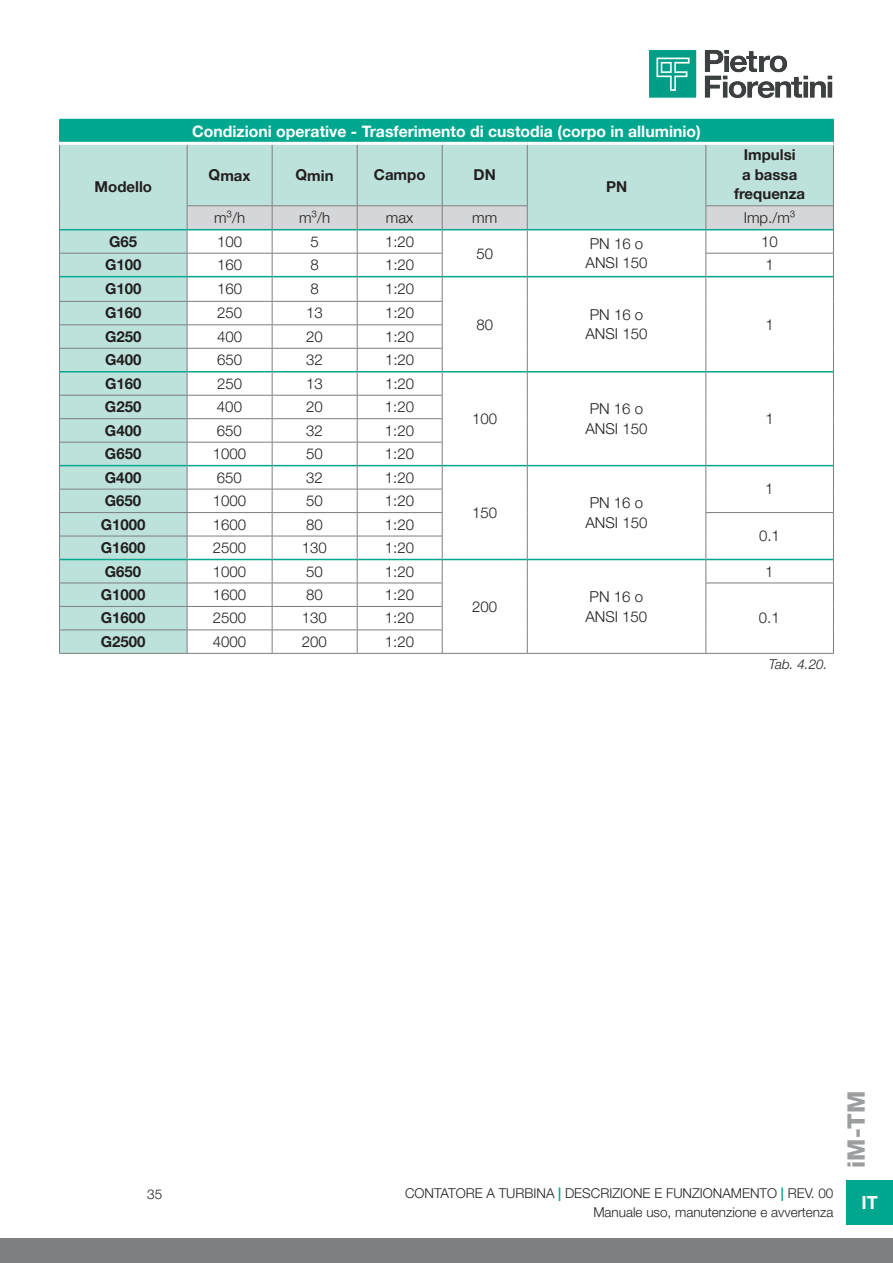
<style>
.page{position:relative;width:893px;height:1263px;background:#fff}
.page>*{position:absolute;margin:0;border:0;box-sizing:border-box;transform-origin:0 0}
.t1{font:800 24px "Helvetica Neue LT Pro";color:#9b9d9e}
.t2{font:700 18px "Helvetica Neue LT Pro";color:#fff}
.t3{font:700 15.75px "Helvetica Neue LT Pro";color:#fff}
.t4{font:300 15px/19.5px "Helvetica Neue LT Pro";color:#231f20}
.t5{font:700 15px/19.5px "Helvetica Neue LT Pro";color:#231f20;text-align:center}
.t6{font:300 13.5px "Helvetica Neue LT Pro";color:#231f20}
.t7{font:italic 300 13.5px "Helvetica Neue LT Pro";color:#231f20}
.s1{font-weight:700;color:#00a78f}
</style>
<div class="page">
<img style="left:649px;top:50px;width:184px;height:48px">
<div style="left:0;top:1238px;width:893px;height:25px;background:#7c7f80"></div>
<div style="left:846px;top:1180px;width:47px;height:45px;background:#00a78f"></div>
<div style="left:60px;top:119px;width:773px;height:24px;background:#00a78f"></div>
<div style="left:60px;top:145px;width:773px;height:508px;background:#bde2dc"></div>
<hr style="left:59px;top:145px;width:1px;height:61px;background:#7c7f80">
<hr style="left:272px;top:145px;width:1px;height:61px;background:#7c7f80">
<hr style="left:357px;top:145px;width:1px;height:61px;background:#7c7f80">
<hr style="left:442px;top:145px;width:1px;height:61px;background:#7c7f80">
<hr style="left:527px;top:145px;width:1px;height:61px;background:#7c7f80">
<hr style="left:706px;top:145px;width:1px;height:61px;background:#7c7f80">
<hr style="left:833px;top:145px;width:1px;height:61px;background:#7c7f80">
<hr style="left:187px;top:205px;width:85px;height:1px;background:#7c7f80">
<hr style="left:272px;top:205px;width:85px;height:1px;background:#7c7f80">
<hr style="left:357px;top:205px;width:85px;height:1px;background:#7c7f80">
<hr style="left:442px;top:205px;width:85px;height:1px;background:#7c7f80">
<hr style="left:706px;top:205px;width:128px;height:1px;background:#7c7f80">
<hr style="left:59px;top:142px;width:128px;height:3px;background:#fff">
<hr style="left:187px;top:142px;width:85px;height:3px;background:#fff">
<hr style="left:272px;top:142px;width:85px;height:3px;background:#fff">
<hr style="left:357px;top:142px;width:85px;height:3px;background:#fff">
<hr style="left:442px;top:142px;width:85px;height:3px;background:#fff">
<hr style="left:527px;top:142px;width:179px;height:3px;background:#fff">
<hr style="left:706px;top:142px;width:128px;height:3px;background:#fff">
<hr style="left:60px;top:371px;width:127px;height:1px;background:#00a78f">
<hr style="left:60px;top:465px;width:127px;height:1px;background:#00a78f">
<hr style="left:60px;top:559px;width:127px;height:1px;background:#00a78f">
<hr style="left:187px;top:145px;width:1px;height:61px;background:#7c7f80">
<hr style="left:60px;top:229px;width:127px;height:1px;background:#00a78f">
<hr style="left:60px;top:276px;width:127px;height:1px;background:#00a78f">
<hr style="left:59px;top:253px;width:128px;height:1px;background:#7c7f80">
<hr style="left:59px;top:301px;width:128px;height:1px;background:#7c7f80">
<hr style="left:59px;top:325px;width:128px;height:1px;background:#7c7f80">
<hr style="left:59px;top:348px;width:128px;height:1px;background:#7c7f80">
<hr style="left:59px;top:395px;width:128px;height:1px;background:#7c7f80">
<hr style="left:59px;top:418px;width:128px;height:1px;background:#7c7f80">
<hr style="left:59px;top:442px;width:128px;height:1px;background:#7c7f80">
<hr style="left:59px;top:489px;width:128px;height:1px;background:#7c7f80">
<hr style="left:59px;top:512px;width:128px;height:1px;background:#7c7f80">
<hr style="left:59px;top:536px;width:128px;height:1px;background:#7c7f80">
<hr style="left:59px;top:583px;width:128px;height:1px;background:#7c7f80">
<hr style="left:59px;top:606px;width:128px;height:1px;background:#7c7f80">
<hr style="left:59px;top:630px;width:128px;height:1px;background:#7c7f80">
<svg style="left:59px;top:206px;width:1px;height:447px"></svg>
<svg style="left:187px;top:206px;width:647px;height:447px"></svg>
<hr style="left:59px;top:653px;width:128px;height:1px;background:#7c7f80">
<hr style="left:187px;top:653px;width:85px;height:1px;background:#7c7f80">
<hr style="left:272px;top:653px;width:85px;height:1px;background:#7c7f80">
<hr style="left:357px;top:653px;width:85px;height:1px;background:#7c7f80">
<hr style="left:442px;top:653px;width:85px;height:1px;background:#7c7f80">
<hr style="left:527px;top:653px;width:179px;height:1px;background:#7c7f80">
<hr style="left:706px;top:653px;width:128px;height:1px;background:#7c7f80">
<hr style="left:59px;top:119px;width:128px;height:1px;background:#00a78f">
<svg style="left:59px;top:120px;width:1px;height:22px"></svg>
<hr style="left:706px;top:119px;width:128px;height:1px;background:#00a78f">
<svg style="left:833px;top:120px;width:1px;height:22px"></svg>
<p class="t5" style="left:95px;top:176px;width:59px">Modello</p>
<p class="t3" style="left:192px;top:122px;width:510px">Condizioni operative - Trasferimento di custodia (corpo in alluminio)</p>
<p class="t5" style="left:209px;top:166px;width:43px">Qmax</p>
<p class="t5" style="left:296px;top:166px;width:40px">Qmin</p>
<p class="t5" style="left:374px;top:164px;width:53px">Campo</p>
<p class="t5" style="left:474px;top:164px;width:24px">DN</p>
<p class="t5" style="left:606px;top:176px;width:23px">PN</p>
<p class="t5" style="left:734px;top:145px;width:73px">Impulsi<br>a bassa frequenza</p>
<p class="t4" style="left:214px;top:208px;width:33px">m³/h</p>
<p class="t4" style="left:299px;top:208px;width:33px">m³/h</p>
<p class="t4" style="left:386px;top:208px;width:29px">max</p>
<p class="t4" style="left:472px;top:208px;width:26px">mm</p>
<p class="t4" style="left:744px;top:208px;width:53px">Imp./m³</p>
<p class="t5" style="left:109px;top:231px;width:30px">G65</p>
<p class="t4" style="left:217px;top:231px;width:27px">100</p>
<p class="t4" style="left:310px;top:231px;width:10px">5</p>
<p class="t4" style="left:385px;top:231px;width:31px">1:20</p>
<p class="t4" style="left:476px;top:243px;width:18px">50</p>
<p class="t4" style="left:586px;top:233px;width:63px">PN 16 o<br>ANSI 150</p>
<p class="t4" style="left:761px;top:231px;width:18px">10</p>
<p class="t5" style="left:105px;top:255px;width:38px">G100</p>
<p class="t4" style="left:217px;top:255px;width:27px">160</p>
<p class="t4" style="left:310px;top:255px;width:10px">8</p>
<p class="t4" style="left:385px;top:255px;width:31px">1:20</p>
<p class="t4" style="left:765px;top:255px;width:10px">1</p>
<p class="t5" style="left:105px;top:279px;width:38px">G100</p>
<p class="t4" style="left:217px;top:279px;width:27px">160</p>
<p class="t4" style="left:310px;top:279px;width:10px">8</p>
<p class="t4" style="left:385px;top:279px;width:31px">1:20</p>
<p class="t4" style="left:476px;top:314px;width:18px">80</p>
<p class="t4" style="left:585px;top:304px;width:63px">PN 16 o<br>ANSI 150</p>
<p class="t4" style="left:765px;top:314px;width:10px">1</p>
<p class="t5" style="left:105px;top:303px;width:38px">G160</p>
<p class="t4" style="left:217px;top:303px;width:27px">250</p>
<p class="t4" style="left:306px;top:303px;width:18px">13</p>
<p class="t4" style="left:385px;top:303px;width:31px">1:20</p>
<p class="t5" style="left:105px;top:326px;width:38px">G250</p>
<p class="t4" style="left:217px;top:326px;width:27px">400</p>
<p class="t4" style="left:306px;top:326px;width:18px">20</p>
<p class="t4" style="left:385px;top:326px;width:31px">1:20</p>
<p class="t5" style="left:105px;top:350px;width:38px">G400</p>
<p class="t4" style="left:217px;top:350px;width:27px">650</p>
<p class="t4" style="left:306px;top:350px;width:18px">32</p>
<p class="t4" style="left:385px;top:350px;width:31px">1:20</p>
<p class="t5" style="left:105px;top:373px;width:38px">G160</p>
<p class="t4" style="left:217px;top:373px;width:27px">250</p>
<p class="t4" style="left:306px;top:373px;width:18px">13</p>
<p class="t4" style="left:385px;top:373px;width:31px">1:20</p>
<p class="t5" style="left:105px;top:397px;width:38px">G250</p>
<p class="t4" style="left:217px;top:397px;width:27px">400</p>
<p class="t4" style="left:306px;top:397px;width:18px">20</p>
<p class="t4" style="left:385px;top:397px;width:31px">1:20</p>
<p class="t5" style="left:105px;top:420px;width:38px">G400</p>
<p class="t4" style="left:217px;top:420px;width:27px">650</p>
<p class="t4" style="left:306px;top:420px;width:18px">32</p>
<p class="t4" style="left:385px;top:420px;width:31px">1:20</p>
<p class="t5" style="left:105px;top:444px;width:38px">G650</p>
<p class="t4" style="left:213px;top:444px;width:35px">1000</p>
<p class="t4" style="left:306px;top:444px;width:18px">50</p>
<p class="t4" style="left:385px;top:444px;width:31px">1:20</p>
<p class="t5" style="left:105px;top:467px;width:38px">G400</p>
<p class="t4" style="left:217px;top:467px;width:27px">650</p>
<p class="t4" style="left:306px;top:467px;width:18px">32</p>
<p class="t4" style="left:385px;top:467px;width:31px">1:20</p>
<p class="t5" style="left:105px;top:491px;width:38px">G650</p>
<p class="t4" style="left:213px;top:491px;width:35px">1000</p>
<p class="t4" style="left:306px;top:491px;width:18px">50</p>
<p class="t4" style="left:385px;top:491px;width:31px">1:20</p>
<p class="t5" style="left:101px;top:514px;width:46px">G1000</p>
<p class="t4" style="left:213px;top:514px;width:35px">1600</p>
<p class="t4" style="left:306px;top:514px;width:18px">80</p>
<p class="t4" style="left:385px;top:514px;width:31px">1:20</p>
<p class="t5" style="left:101px;top:538px;width:46px">G1600</p>
<p class="t4" style="left:213px;top:538px;width:35px">2500</p>
<p class="t4" style="left:302px;top:538px;width:27px">130</p>
<p class="t4" style="left:385px;top:538px;width:31px">1:20</p>
<p class="t5" style="left:105px;top:561px;width:38px">G650</p>
<p class="t4" style="left:213px;top:561px;width:35px">1000</p>
<p class="t4" style="left:306px;top:561px;width:18px">50</p>
<p class="t4" style="left:385px;top:561px;width:31px">1:20</p>
<p class="t4" style="left:472px;top:409px;width:27px">100</p>
<p class="t4" style="left:585px;top:399px;width:63px">PN 16 o<br>ANSI 150</p>
<p class="t4" style="left:765px;top:409px;width:10px">1</p>
<p class="t4" style="left:472px;top:502px;width:27px">150</p>
<p class="t4" style="left:585px;top:493px;width:63px">PN 16 o<br>ANSI 150</p>
<p class="t4" style="left:765px;top:479px;width:10px">1</p>
<p class="t4" style="left:759px;top:526px;width:22px">0.1</p>
<p class="t4" style="left:765px;top:561px;width:10px">1</p>
<p class="t5" style="left:101px;top:585px;width:46px">G1000</p>
<p class="t4" style="left:213px;top:585px;width:35px">1600</p>
<p class="t4" style="left:306px;top:585px;width:18px">80</p>
<p class="t4" style="left:385px;top:585px;width:31px">1:20</p>
<p class="t5" style="left:101px;top:608px;width:46px">G1600</p>
<p class="t4" style="left:213px;top:608px;width:35px">2500</p>
<p class="t4" style="left:302px;top:608px;width:27px">130</p>
<p class="t4" style="left:385px;top:608px;width:31px">1:20</p>
<p class="t4" style="left:759px;top:608px;width:22px">0.1</p>
<p class="t5" style="left:101px;top:631px;width:46px">G2500</p>
<p class="t4" style="left:213px;top:631px;width:35px">4000</p>
<p class="t4" style="left:302px;top:631px;width:27px">200</p>
<p class="t4" style="left:385px;top:631px;width:31px">1:20</p>
<p class="t7" style="left:769px;top:656px;width:60px">Tab. 4.20.</p>
<p class="t4" style="left:472px;top:596px;width:27px">200</p>
<p class="t4" style="left:585px;top:587px;width:63px">PN 16 o<br>ANSI 150</p>
<p class="t6" style="left:147px;top:1185px;width:17px">35</p>
<p class="t6" style="left:405px;top:1185px;width:430px">CONTATORE A TURBINA <span class="s1">|</span> DESCRIZIONE E FUNZIONAMENTO <span class="s1">|</span> REV. 00</p>
<p class="t6" style="left:593px;top:1204px;width:242px">Manuale uso, manutenzione e avvertenza</p>
<h1 class="t1" style="left:842px;top:1168px;width:78px;rotate:-90deg">iM-TM</h1>
<p class="t2" style="left:861px;top:1191px;width:18px">IT</p>
</div>
